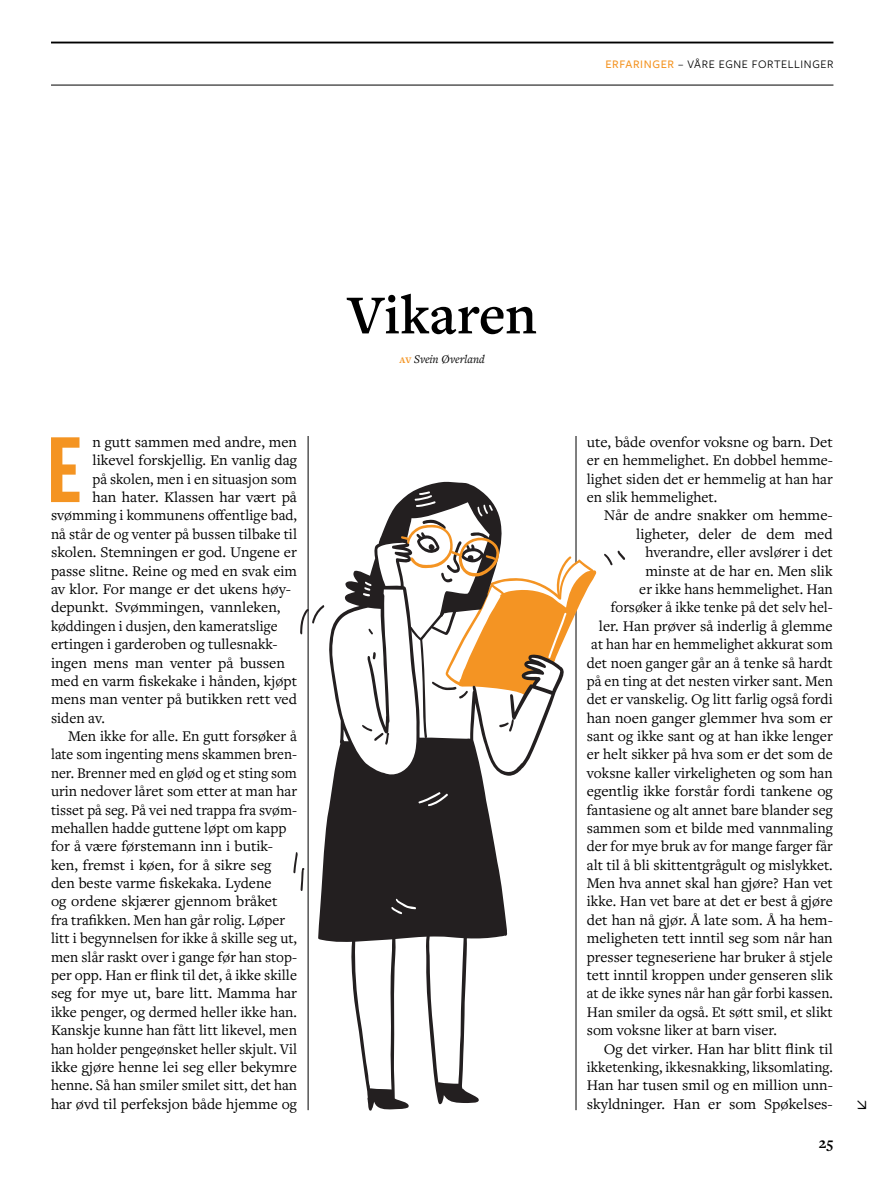
<style>
.page{position:relative;width:893px;height:1191px;background:#fff}
.page>*{position:absolute;margin:0;border:0;box-sizing:border-box;transform-origin:0 0}
.t1{font:103.65px "Freight Sans Cmp Pro Semi";color:#f49422}
.t2{font:600 57px "Freight Text Pro";letter-spacing:.005em;color:#000}
.t3{font:700 15.75px "Freight Text Pro";color:#000}
.t4{font:15.3px/18.3px "Freight Text Pro";color:#000;text-align:justify}
.t5{font:12px "Freight Sans Pro";letter-spacing:.05em;color:#000}
.t6{font:italic 12px "Freight Text Pro";color:#000}
.s1{font-weight:500;color:#f49422}
.s2{font-weight:600;font-style:normal;color:#f49422}
</style>
<div class="page">
<hr style="left:308px;top:436px;width:1px;height:674px;background:#000">
<hr style="left:576px;top:436px;width:1px;height:674px;background:#000">
<svg style="left:318px;top:482px;width:221px;height:628px"></svg>
<svg style="left:369px;top:628px;width:4px;height:7px"></svg>
<svg style="left:359px;top:725px;width:31px;height:20px"></svg>
<svg style="left:300px;top:605px;width:25px;height:29px"></svg>
<svg style="left:604px;top:550px;width:21px;height:16px"></svg>
<svg style="left:293px;top:852px;width:12px;height:39px"></svg>
<svg style="left:363px;top:581px;width:8px;height:15px"></svg>
<svg style="left:401px;top:491px;width:196px;height:247px"></svg>
<svg style="left:389px;top:898px;width:27px;height:16px"></svg>
<svg style="left:418px;top:791px;width:30px;height:15px"></svg>
<hr style="left:51px;top:42px;width:782px;height:1px;background:#000">
<hr style="left:51px;top:85px;width:782px;height:1px;background:#000">
<p class="t5" style="left:605px;top:56px;width:230px"><span class="s1">ERFARINGER</span> – VÅRE EGNE FORTELLINGER</p>
<h1 class="t1" style="left:46px;top:398px;width:39px">E</h1>
<p class="t4" style="left:92px;top:432px;width:206px">n gutt sammen med andre, men</p>
<p class="t4" style="left:92px;top:451px;width:206px">likevel forskjellig. En vanlig dag</p>
<p class="t4" style="left:92px;top:469px;width:206px">på skolen, men i en situasjon som</p>
<p class="t4" style="left:92px;top:487px;width:206px">han hater. Klassen har vært på</p>
<p class="t4" style="left:51px;top:506px;width:247px">svømming i kommunens offentlige bad,</p>
<p class="t4" style="left:51px;top:524px;width:248px">nå står de og venter på bussen tilbake til</p>
<p class="t4" style="left:51px;top:542px;width:247px">skolen. Stemningen er god. Ungene er</p>
<p class="t4" style="left:51px;top:561px;width:248px">passe slitne. Reine og med en svak eim</p>
<p class="t4" style="left:51px;top:579px;width:242px">av klor. For mange er det ukens høy-</p>
<p class="t4" style="left:51px;top:598px;width:231px">depunkt. Svømmingen, vannleken,</p>
<p class="t4" style="left:51px;top:616px;width:228px">køddingen i dusjen, den kameratslige</p>
<p class="t4" style="left:51px;top:634px;width:228px">ertingen i garderoben og tullesnakk-</p>
<p class="t4" style="left:51px;top:653px;width:236px">ingen mens man venter på bussen</p>
<p class="t4" style="left:51px;top:671px;width:248px">med en varm fiskekake i hånden, kjøpt</p>
<p class="t4" style="left:51px;top:689px;width:247px">mens man venter på butikken rett ved</p>
<p class="t4" style="left:51px;top:708px;width:55px">siden av.</p>
<p class="t4" style="left:68px;top:726px;width:231px">Men ikke for alle. En gutt forsøker å</p>
<p class="t4" style="left:51px;top:745px;width:248px">late som ingenting mens skammen bren-</p>
<p class="t4" style="left:51px;top:763px;width:247px">ner. Brenner med en glød og et sting som</p>
<p class="t4" style="left:51px;top:781px;width:248px">urin nedover låret som etter at man har</p>
<p class="t4" style="left:51px;top:800px;width:248px">tisset på seg. På vei ned trappa fra svøm-</p>
<p class="t4" style="left:51px;top:818px;width:237px">mehallen hadde guttene løpt om kapp</p>
<p class="t4" style="left:51px;top:836px;width:224px">for å være førstemann inn i butik-</p>
<p class="t4" style="left:51px;top:855px;width:222px">ken, fremst i køen, for å sikre seg</p>
<p class="t4" style="left:51px;top:873px;width:222px">den beste varme fiskekaka. Lydene</p>
<p class="t4" style="left:51px;top:892px;width:228px">og ordene skjærer gjennom bråket</p>
<p class="t4" style="left:51px;top:910px;width:236px">fra trafikken. Men han går rolig. Løper</p>
<p class="t4" style="left:51px;top:928px;width:248px">litt i begynnelsen for ikke å skille seg ut,</p>
<p class="t4" style="left:51px;top:947px;width:248px">men slår raskt over i gange før han stop-</p>
<p class="t4" style="left:51px;top:965px;width:247px">per opp. Han er flink til det, å ikke skille</p>
<p class="t4" style="left:51px;top:983px;width:247px">seg for mye ut, bare litt. Mamma har</p>
<p class="t4" style="left:51px;top:1002px;width:248px">ikke penger, og dermed heller ikke han.</p>
<p class="t4" style="left:51px;top:1020px;width:247px">Kanskje kunne han fått litt likevel, men</p>
<p class="t4" style="left:51px;top:1039px;width:248px">han holder pengeønsket heller skjult. Vil</p>
<p class="t4" style="left:51px;top:1057px;width:247px">ikke gjøre henne lei seg eller bekymre</p>
<p class="t4" style="left:51px;top:1075px;width:248px">henne. Så han smiler smilet sitt, det han</p>
<p class="t4" style="left:51px;top:1094px;width:248px">har øvd til perfeksjon både hjemme og</p>
<h2 class="t2" style="left:348px;top:277px;width:191px">Vikaren</h2>
<p class="t6" style="left:400px;top:352px;width:87px"><span class="s2">Av</span> Svein Øverland</p>
<p class="t4" style="left:587px;top:432px;width:248px">ute, både ovenfor voksne og barn. Det er en hemmelighet. En dobbel hemme&shy;lighet siden det er hemmelig at han har en slik hemmelighet.</p>
<p class="t4" style="left:604px;top:506px;width:230px">Når de andre snakker om hemme-</p>
<p class="t4" style="left:636px;top:524px;width:198px">ligheter, deler de dem med</p>
<p class="t4" style="left:645px;top:542px;width:189px">hverandre, eller avslører i det</p>
<p class="t4" style="left:645px;top:561px;width:189px">minste at de har en. Men slik</p>
<p class="t4" style="left:639px;top:579px;width:195px">er ikke hans hemmelighet. Han</p>
<p class="t4" style="left:611px;top:598px;width:224px">forsøker å ikke tenke på det selv hel-</p>
<p class="t4" style="left:599px;top:616px;width:235px">ler. Han prøver så inderlig å glemme</p>
<p class="t4" style="left:591px;top:634px;width:243px">at han har en hemmelighet akkurat som</p>
<p class="t4" style="left:587px;top:653px;width:247px">det noen ganger går an å tenke så hardt</p>
<p class="t4" style="left:587px;top:671px;width:248px">på en ting at det nesten virker sant. Men</p>
<p class="t4" style="left:587px;top:689px;width:247px">det er vanskelig. Og litt farlig også fordi</p>
<p class="t4" style="left:587px;top:708px;width:247px">han noen ganger glemmer hva som er</p>
<p class="t4" style="left:587px;top:726px;width:247px">sant og ikke sant og at han ikke lenger</p>
<p class="t4" style="left:587px;top:745px;width:248px">er helt sikker på hva som er det som de</p>
<p class="t4" style="left:587px;top:763px;width:248px">voksne kaller virkeligheten og som han</p>
<p class="t4" style="left:587px;top:781px;width:248px">egentlig ikke forstår fordi tankene og</p>
<p class="t4" style="left:587px;top:800px;width:247px">fantasiene og alt annet bare blander seg</p>
<p class="t4" style="left:587px;top:818px;width:248px">sammen som et bilde med vannmaling</p>
<p class="t4" style="left:587px;top:836px;width:248px">der for mye bruk av for mange farger får</p>
<p class="t4" style="left:587px;top:855px;width:247px">alt til å bli skittentgrågult og mislykket.</p>
<p class="t4" style="left:587px;top:873px;width:248px">Men hva annet skal han gjøre? Han vet</p>
<p class="t4" style="left:587px;top:892px;width:247px">ikke. Han vet bare at det er best å gjøre</p>
<p class="t4" style="left:587px;top:910px;width:248px">det han nå gjør. Å late som. Å ha hem-</p>
<p class="t4" style="left:587px;top:928px;width:247px">meligheten tett inntil seg som når han</p>
<p class="t4" style="left:587px;top:947px;width:248px">presser tegneseriene har bruker å stjele</p>
<p class="t4" style="left:587px;top:965px;width:248px">tett inntil kroppen under genseren slik</p>
<p class="t4" style="left:587px;top:983px;width:248px">at de ikke synes når han går forbi kassen.</p>
<p class="t4" style="left:587px;top:1002px;width:247px">Han smiler da også. Et søtt smil, et slikt</p>
<p class="t4" style="left:587px;top:1020px;width:192px">som voksne liker at barn viser.</p>
<p class="t4" style="left:604px;top:1039px;width:231px">Og det virker. Han har blitt flink til</p>
<p class="t4" style="left:587px;top:1057px;width:248px">ikketenking, ikkesnakking, liksomlating.</p>
<p class="t4" style="left:587px;top:1075px;width:248px">Han har tusen smil og en million unn-</p>
<p class="t4" style="left:587px;top:1094px;width:247px">skyldninger. Han er som Spøkelses-</p>
<p class="t3" style="left:819px;top:1132px;width:16px">25</p>
</div>
